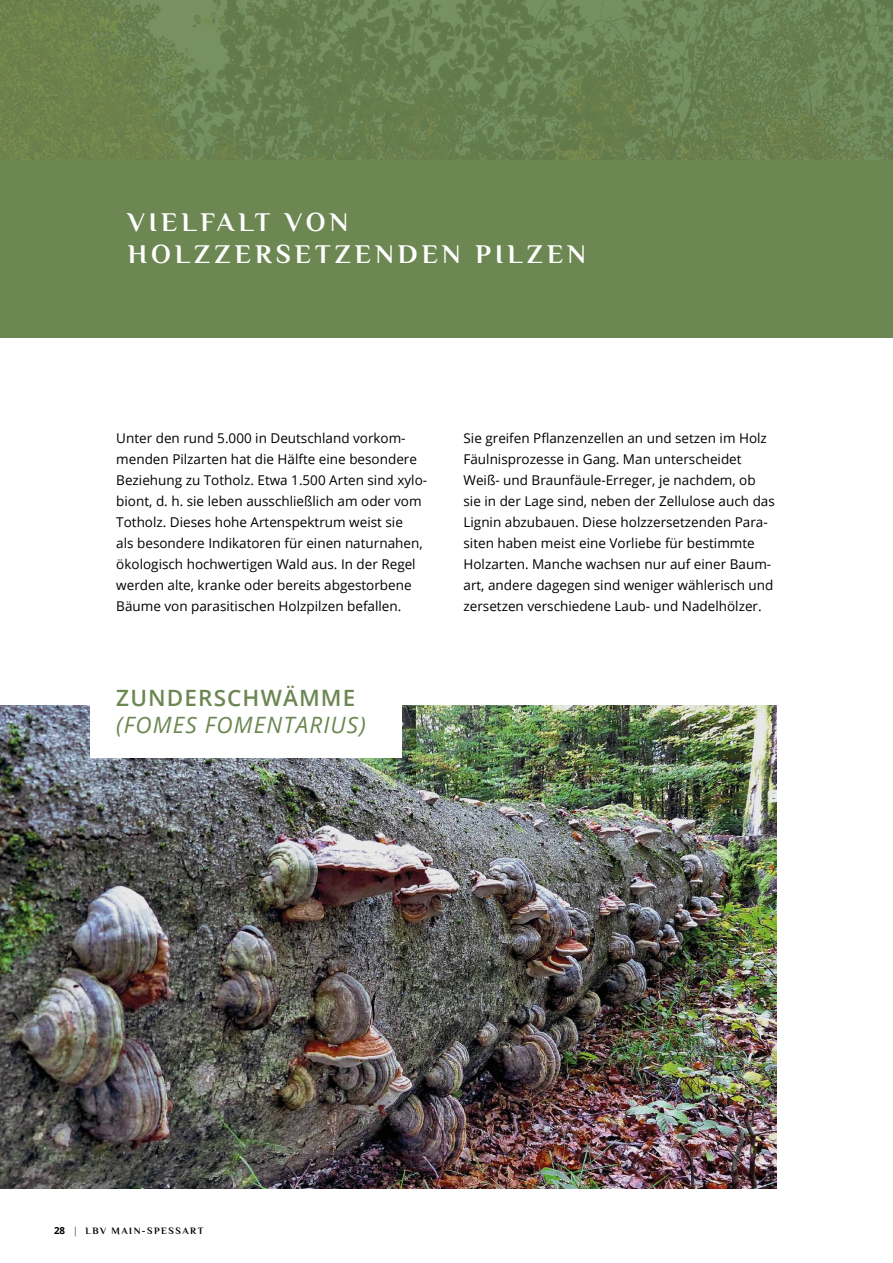
<style>
.page{position:relative;width:893px;height:1263px;background:#fff}
.page>*{position:absolute;margin:0;border:0;box-sizing:border-box;transform-origin:0 0}
.t1{font:700 27px/32.4px "Philosopher";letter-spacing:.15em;color:#fff}
.t2{font:italic 22.5px "Open Sans";letter-spacing:.05em;color:#6c8752}
.t3{font:600 22.5px "Open Sans";letter-spacing:.05em;color:#6c8752}
.t4{font:13.5px/21px "Open Sans";color:#000}
.t5{font:700 9.75px "Philosopher";letter-spacing:.15em;color:#000}
.s1{font-family:"Open Sans"}
.s2{font-family:"Open Sans";font-weight:300}
</style>
<div class="page">
<div style="left:0;top:0;width:893px;height:338px;background:#6c8752"></div>
<img style="left:0;top:705px;width:777px;height:483px">
<img style="left:0;top:0;width:893px;height:159px">
<div style="left:90px;top:673px;width:311px;height:84px;background:#fff"></div>
<h1 class="t1" style="left:128px;top:205px;width:460px">VIELFALT VON<br>HOLZZERSETZENDEN PILZEN</h1>
<p class="t4" style="left:116px;top:427px;width:312px">Unter den rund 5.000 in Deutschland vorkom&shy;menden Pilzarten hat die Hälfte eine besondere Beziehung zu Totholz. Etwa 1.500 Arten sind xylo&shy;biont, d. h. sie leben ausschließlich am oder vom Totholz. Dieses hohe Artenspektrum weist sie<br>als besondere Indikatoren für einen naturnahen, ökologisch hochwertigen Wald aus. In der Regel werden alte, kranke oder bereits abgestorbene Bäume von parasitischen Holzpilzen befallen.</p>
<p class="t4" style="left:463px;top:427px;width:313px">Sie greifen Pflanzenzellen an und setzen im Holz Fäulnisprozesse in Gang. Man unterscheidet Weiß- und Braunfäule-Erreger, je nachdem, ob sie in der Lage sind, neben der Zellulose auch das Lignin abzubauen. Diese holzzersetzenden Para&shy;siten haben meist eine Vorliebe für bestimmte Holzarten. Manche wachsen nur auf einer Baum&shy;art, andere dagegen sind weniger wählerisch und zersetzen verschiedene Laub- und Nadelhölzer.</p>
<h2 class="t3" style="left:116px;top:683px;width:241px">ZUNDERSCHWÄMME</h2>
<h2 class="t2" style="left:116px;top:710px;width:251px">(FOMES FOMENTARIUS)</h2>
<p class="t5" style="left:54px;top:1224px;width:151px"><span class="s1">28</span> <span class="s2">|</span> LBV MAIN-SPESSART</p>
</div>
